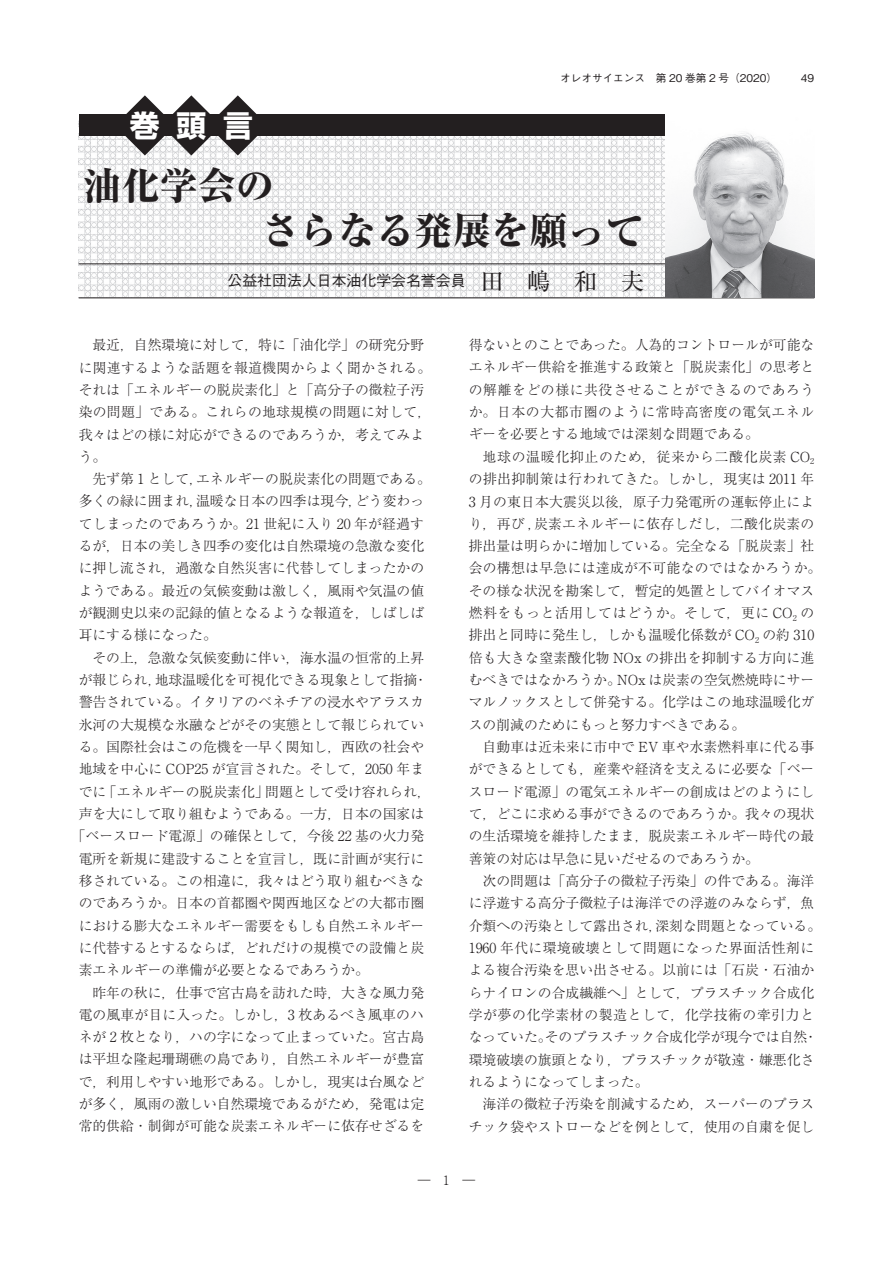
<style>
.page{position:relative;width:893px;height:1263px;background:#fff}
.page>*{position:absolute;margin:0;border:0;box-sizing:border-box;transform-origin:0 0}
.t1{font:800 38.25px/45.8px "Ryumin Pr 6";color:#231f20}
.t2{font:700 29.7px "Shin Go Pro";color:#fff}
.t3{font:500 14.85px "Gothic BBB Pro";color:#231f20}
.t4{font:300 13.8px/22.4px "Ryumin Pr 6";color:#231f20}
.t5{font:300 12.75px "Ryumin Pro";color:#231f20}
.t6{font:500 10.65px "Gothic BBB Pro";color:#231f20}
.s1{font-family:"Ryumin Pr 6";font-weight:400;font-size:23.4px}
</style>
<div class="page">
<img style="left:79px;top:136px;width:586px;height:162px">
<div style="left:79px;top:115px;width:735px;height:21px;background:#231f20"></div>
<svg style="left:115px;top:95px;width:153px;height:60px"></svg>
<hr style="left:79px;top:264px;width:735px;height:1px;background:#231f20">
<hr style="left:79px;top:298px;width:735px;height:1px;background:#231f20">
<img style="left:665px;top:115px;width:149px;height:183px">
<svg style="left:83px;top:245px;width:13px;height:1px"></svg>
<p class="t6" style="left:560px;top:69px;width:218px">オレオサイエンス　第 20 巻第 2 号（2020）</p>
<h2 class="t2" style="left:130px;top:102px;width:125px">巻頭言</h2>
<h1 class="t1" style="left:261px;top:161px;width:384px;text-indent:-179px">油化学会の<br>さらなる発展を願って</h1>
<p class="t3" style="left:227px;top:269px;width:418px">公益社団法人日本油化学会名誉会員　<span class="s1">田　嶋　和　夫</span></p>
<p class="t6" style="left:801px;top:69px;width:15px">49</p>
<p class="t4" style="left:79px;top:333px;width:354px;text-indent:14px">最近，自然環境に対して，特に「油化学」の研究分野に関連するような話題を報道機関からよく聞かされる。それは「エネルギーの脱炭素化」と「高分子の微粒子汚染の問題」である。これらの地球規模の問題に対して，我々はどの様に対応ができるのであろうか，考えてみよう。</p>
<p class="t4" style="left:79px;top:467px;width:354px;text-indent:14px">先ず第 1 として，エネルギーの脱炭素化の問題である。多くの緑に囲まれ，温暖な日本の四季は現今，どう変わってしまったのであろうか。21 世紀に入り 20 年が経過するが，日本の美しき四季の変化は自然環境の急激な変化に押し流され，過激な自然災害に代替してしまったかのようである。最近の気候変動は激しく，風雨や気温の値が観測史以来の記録的値となるような報道を，しばしば耳にする様になった。</p>
<p class="t4" style="left:92px;top:645px;width:333px">その上，急激な気候変動に伴い，海水温の恒常的上昇</p>
<p class="t4" style="left:79px;top:668px;width:350px">が報じられ，地球温暖化を可視化できる現象として指摘・</p>
<p class="t4" style="left:79px;top:690px;width:347px">警告されている。イタリアのベネチアの浸水やアラスカ</p>
<p class="t4" style="left:79px;top:712px;width:347px">氷河の大規模な氷融などがその実態として報じられてい</p>
<p class="t4" style="left:79px;top:735px;width:347px">る。国際社会はこの危機を一早く関知し，西欧の社会や</p>
<p class="t4" style="left:79px;top:757px;width:347px">地域を中心に COP25 が宣言された。そして，2050 年ま</p>
<p class="t4" style="left:79px;top:779px;width:354px">でに「エネルギーの脱炭素化」問題として受け容れられ，</p>
<p class="t4" style="left:79px;top:802px;width:347px">声を大にして取り組むようである。一方，日本の国家は</p>
<p class="t4" style="left:72px;top:824px;width:354px">「ベースロード電源」の確保として，今後 22 基の火力発</p>
<p class="t4" style="left:79px;top:846px;width:347px">電所を新規に建設することを宣言し，既に計画が実行に</p>
<p class="t4" style="left:79px;top:869px;width:347px">移されている。この相違に，我々はどう取り組むべきな</p>
<p class="t4" style="left:79px;top:891px;width:347px">のであろうか。日本の首都圏や関西地区などの大都市圏</p>
<p class="t4" style="left:79px;top:913px;width:347px">における膨大なエネルギー需要をもしも自然エネルギー</p>
<p class="t4" style="left:79px;top:936px;width:347px">に代替するとするならば，どれだけの規模での設備と炭</p>
<p class="t4" style="left:79px;top:958px;width:292px">素エネルギーの準備が必要となるであろうか。</p>
<p class="t4" style="left:92px;top:980px;width:333px">昨年の秋に，仕事で宮古島を訪れた時，大きな風力発</p>
<p class="t4" style="left:79px;top:1003px;width:347px">電の風車が目に入った。しかし，3 枚あるべき風車のハ</p>
<p class="t4" style="left:79px;top:1025px;width:347px">ネが 2 枚となり，ハの字になって止まっていた。宮古島</p>
<p class="t4" style="left:79px;top:1047px;width:347px">は平坦な隆起珊瑚礁の島であり，自然エネルギーが豊富</p>
<p class="t4" style="left:79px;top:1070px;width:347px">で，利用しやすい地形である。しかし，現実は台風など</p>
<p class="t4" style="left:79px;top:1092px;width:347px">が多く，風雨の激しい自然環境であるがため，発電は定</p>
<p class="t4" style="left:79px;top:1114px;width:347px">常的供給・制御が可能な炭素エネルギーに依存せざるを</p>
<p class="t4" style="left:469px;top:333px;width:347px;text-align:justify">得ないとのことであった。人為的コントロールが可能なエネルギー供給を推進する政策と「脱炭素化」の思考との解離をどの様に共役させることができるのであろうか。日本の大都市圏のように常時高密度の電気エネルギーを必要とする地域では深刻な問題である。</p>
<p class="t4" style="left:469px;top:444px;width:354px;text-indent:14px">地球の温暖化抑止のため，従来から二酸化炭素 CO<sub>2</sub>の排出抑制策は行われてきた。しかし，現実は 2011 年<br>3 月の東日本大震災以後，原子力発電所の運転停止により，再び , 炭素エネルギーに依存しだし，二酸化炭素の排出量は明らかに増加している。完全なる「脱炭素」社会の構想は早急には達成が不可能なのではなかろうか。その様な状況を勘案して，暫定的処置としてバイオマス燃料をもっと活用してはどうか。そして，更に CO<sub>2</sub> の排出と同時に発生し，しかも温暖化係数が CO<sub>2</sub> の約 310倍も大きな窒素酸化物 NOx の排出を抑制する方向に進むべきではなかろうか。NOx は炭素の空気燃焼時にサーマルノックスとして併発する。化学はこの地球温暖化ガスの削減のためにもっと努力すべきである。</p>
<p class="t4" style="left:469px;top:735px;width:347px;text-align:justify;text-indent:14px">自動車は近未来に市中で EV 車や水素燃料車に代る事ができるとしても，産業や経済を支えるに必要な「ベースロード電源」の電気エネルギーの創成はどのようにして，どこに求める事ができるのであろうか。我々の現状の生活環境を維持したまま，脱炭素エネルギー時代の最善策の対応は早急に見いだせるのであろうか。</p>
<p class="t4" style="left:469px;top:869px;width:354px;text-indent:14px">次の問題は「高分子の微粒子汚染」の件である。海洋に浮遊する高分子微粒子は海洋での浮遊のみならず，魚介類への汚染として露出され，深刻な問題となっている。<br>1960 年代に環境破壊として問題になった界面活性剤による複合汚染を思い出させる。以前には「石炭・石油からナイロンの合成繊維へ」として，プラスチック合成化学が夢の化学素材の製造として，化学技術の牽引力となっていた。そのプラスチック合成化学が現今では自然・環境破壊の旗頭となり，プラスチックが敬遠・嫌悪化されるようになってしまった。</p>
<p class="t4" style="left:469px;top:1092px;width:347px;text-align:right">海洋の微粒子汚染を削減するため，スーパーのプラスチック袋やストローなどを例として，使用の自粛を促し</p>
<p class="t5" style="left:418px;top:1170px;width:59px">―　1　―</p>
</div>
